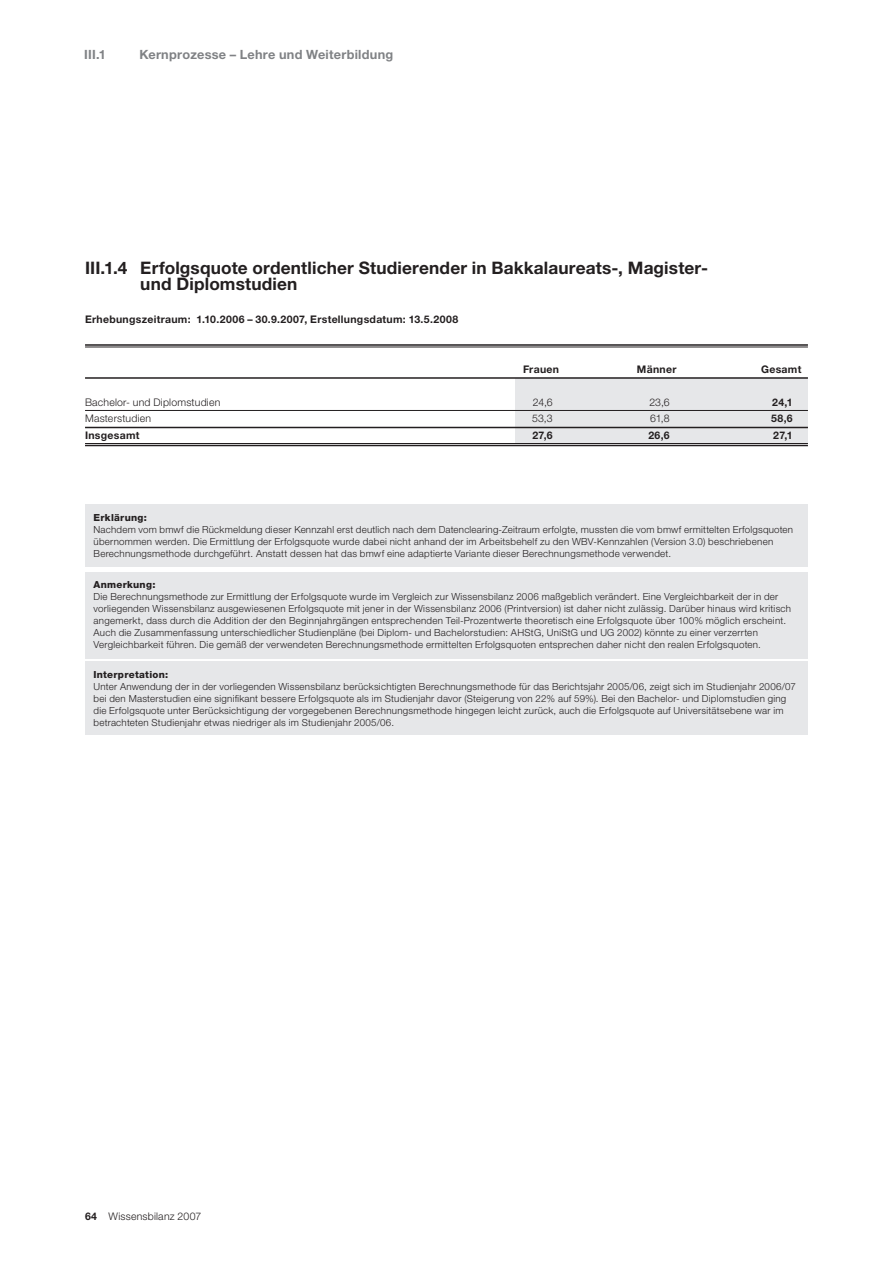
<style>
.page{position:relative;width:893px;height:1263px;background:#fff}
.page>*{position:absolute;margin:0;border:0;box-sizing:border-box;transform-origin:0 0}
.t1{font:700 17.25px/16.5px "Helvetica Neue";letter-spacing:.01em;color:#231f20}
.t2{font:700 12.75px "Helvetica Neue";letter-spacing:.02em;color:#808285}
.t3{font:700 10.5px/16.5px "Helvetica Neue";letter-spacing:.03em;color:#231f20;text-align:justify}
.t4{font:300 10.5px/16.5px "Helvetica Neue";letter-spacing:.02em;color:#231f20}
.t5{font:300 9.75px/12px "Helvetica Neue";letter-spacing:.025em;color:#231f20}
.t6{font:800 9.75px "Helvetica Neue";letter-spacing:.03em;color:#231f20}
.s1{font-weight:700}
</style>
<div class="page">
<div style="left:516px;top:378px;width:292px;height:65px;background:#e6e7e9"></div>
<hr style="left:85px;top:344px;width:723px;height:2px;background:#231f20">
<hr style="left:85px;top:347px;width:723px;height:1px;background:#231f20">
<hr style="left:85px;top:377px;width:723px;height:2px;background:#231f20">
<hr style="left:85px;top:410px;width:723px;height:1px;background:#231f20">
<hr style="left:85px;top:427px;width:723px;height:1px;background:#231f20">
<hr style="left:85px;top:443px;width:723px;height:1px;background:#231f20">
<hr style="left:85px;top:445px;width:723px;height:1px;background:#231f20">
<div style="left:85px;top:505px;width:723px;height:62px;background:#e6e7e9"></div>
<div style="left:85px;top:572px;width:723px;height:87px;background:#e6e7e9"></div>
<div style="left:85px;top:662px;width:723px;height:73px;background:#e6e7e9"></div>
<h2 class="t2" style="left:84px;top:47px;width:23px">III.1</h2>
<h2 class="t2" style="left:139px;top:47px;width:256px">Kernprozesse – Lehre und Weiterbildung</h2>
<h1 class="t1" style="left:140px;top:259px;width:569px;text-indent:-55px">III.1.4 Erfolgsquote ordentlicher Studierender in Bakkalaureats-, Magister&shy;und Diplomstudien</h1>
<p class="t3" style="left:85px;top:311px;width:375px">Erhebungszeitraum: 1.10.2006 – 30.9.2007, Erstellungsdatum: 13.5.2008</p>
<p class="t4" style="left:85px;top:393px;width:137px">Bachelor- und Diplomstudien<br>Masterstudien</p>
<p class="t3" style="left:85px;top:426px;width:56px">Insgesamt</p>
<p class="t3" style="left:523px;top:360px;width:38px">Frauen</p>
<p class="t3" style="left:637px;top:360px;width:41px">Männer</p>
<p class="t3" style="left:761px;top:360px;width:42px">Gesamt</p>
<p class="t4" style="left:532px;top:393px;width:22px">24,6<br>53,3</p>
<p class="t3" style="left:533px;top:426px;width:22px">27,6</p>
<p class="t4" style="left:649px;top:393px;width:22px">23,6<br>61,8</p>
<p class="t3" style="left:648px;top:426px;width:23px">26,6</p>
<p class="t3" style="left:771px;top:393px;width:23px">24,1<br>58,6<br>27,1</p>
<p class="t6" style="left:94px;top:511px;width:55px">Erklärung:</p>
<p class="t5" style="left:94px;top:523px;width:701px">Nachdem vom bmwf die Rückmeldung dieser Kennzahl erst deutlich nach dem Datenclearing-Zeitraum erfolgte, mussten die vom bmwf ermittelten Erfolgsquoten übernommen werden. Die Ermittlung der Erfolgsquote wurde dabei nicht anhand der im Arbeitsbehelf zu den WBV-Kennzahlen (Version 3.0) beschriebenen<br>Berechnungsmethode durchgeführt. Anstatt dessen hat das bmwf eine adaptierte Variante dieser Berechnungsmethode verwendet.</p>
<p class="t6" style="left:94px;top:578px;width:63px">Anmerkung:</p>
<p class="t5" style="left:94px;top:590px;width:699px">Die Berechnungsmethode zur Ermittlung der Erfolgsquote wurde im Vergleich zur Wissensbilanz 2006 maßgeblich verändert. Eine Vergleichbarkeit der in der vorliegenden Wissensbilanz ausgewiesenen Erfolgsquote mit jener in der Wissensbilanz 2006 (Printversion) ist daher nicht zulässig. Darüber hinaus wird kritisch angemerkt, dass durch die Addition der den Beginnjahrgängen entsprechenden Teil-Prozentwerte theoretisch eine Erfolgsquote über 100% möglich erscheint.<br>Auch die Zusammenfassung unterschiedlicher Studienpläne (bei Diplom- und Bachelorstudien: AHStG, UniStG und UG 2002) könnte zu einer verzerrten Vergleichbarkeit führen. Die gemäß der verwendeten Berechnungsmethode ermittelten Erfolgsquoten entsprechen daher nicht den realen Erfolgsquoten.</p>
<p class="t6" style="left:94px;top:668px;width:76px">Interpretation:</p>
<p class="t5" style="left:94px;top:680px;width:704px">Unter Anwendung der in der vorliegenden Wissensbilanz berücksichtigten Berechnungsmethode für das Berichtsjahr 2005/06, zeigt sich im Studienjahr 2006/07 bei den Masterstudien eine signifikant bessere Erfolgsquote als im Studienjahr davor (Steigerung von 22% auf 59%). Bei den Bachelor- und Diplomstudien ging die Erfolgsquote unter Berücksichtigung der vorgegebenen Berechnungsmethode hingegen leicht zurück, auch die Erfolgsquote auf Universitätsebene war im betrachteten Studienjahr etwas niedriger als im Studienjahr 2005/06.</p>
<p class="t4" style="left:85px;top:1208px;width:118px"><span class="s1">64</span> Wissensbilanz 2007</p>
</div>
